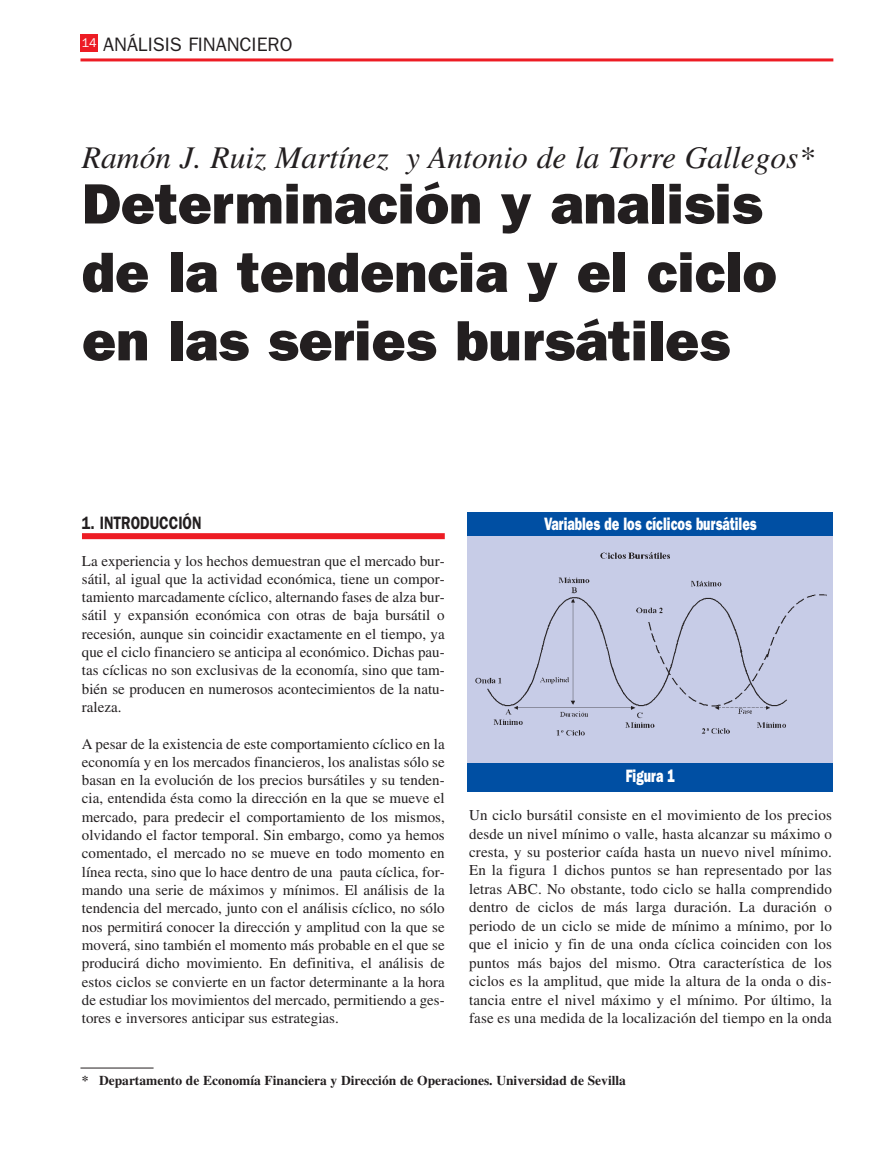
<style>
.page{position:relative;width:889px;height:1170px;background:#fff}
.page>*{position:absolute;margin:0;border:0;box-sizing:border-box;transform-origin:0 0}
.t1{font:800 57px/68.4px "Franklin Gothic";color:#231f20}
.t2{font:italic 31.5px "Times";color:#231f20}
.t3{font:19.5px "Franklin Gothic";color:#231f20}
.t4{font:800 18px "Franklin Gothic";color:#fff;scale:.7 1}
.t5{font:600 18px "Franklin Gothic";color:#231f20;scale:.8 1}
.t6{font:15px/18.3px "Times";color:#231f20;text-align:justify}
.t7{font:700 13.5px "Times";color:#231f20}
</style>
<div class="page">
<div style="left:80px;top:34px;width:17px;height:17px;background:#ed1c24"></div>
<hr style="left:80px;top:58px;width:753px;height:3px;background:#ed1c24">
<div style="left:82px;top:533px;width:363px;height:6px;background:#ed1c24"></div>
<hr style="left:80px;top:1067px;width:74px;height:1px;background:#231f20">
<div style="left:467px;top:512px;width:366px;height:30px;background:#004fa3"></div>
<div style="left:467px;top:762px;width:366px;height:29px;background:#004fa3"></div>
<div style="left:467px;top:536px;width:366px;height:227px;background:#c7cce7"></div>
<img style="left:475px;top:552px;width:352px;height:184px">
<h3 class="t3" style="left:82px;top:37px;width:212px"><sup>14</sup> ANÁLISIS FINANCIERO</h3>
<h2 class="t2" style="left:82px;top:146px;width:733px">Ramón J. Ruiz Martínez y Antonio de la Torre Gallegos*</h2>
<h1 class="t1" style="left:82px;top:174px;width:696px">Determinación y analisis de la tendencia y el ciclo en las series bursátiles</h1>
<p class="t5" style="left:82px;top:516px;width:151px">1. INTRODUCCIÓN</p>
<p class="t6" style="left:82px;top:552px;width:364px">La experiencia y los hechos demuestran que el mercado bur&shy;sátil, al igual que la actividad económica, tiene un compor&shy;tamiento marcadamente cíclico, alternando fases de alza bur&shy;sátil y expansión económica con otras de baja bursátil o recesión, aunque sin coincidir exactamente en el tiempo, ya que el ciclo financiero se anticipa al económico. Dichas pau&shy;tas cíclicas no son exclusivas de la economía, sino que tam&shy;bién se producen en numerosos acontecimientos de la natu&shy;raleza.</p>
<p class="t6" style="left:82px;top:735px;width:364px">A pesar de la existencia de este comportamiento cíclico en la economía y en los mercados financieros, los analistas sólo se basan en la evolución de los precios bursátiles y su tenden&shy;cia, entendida ésta como la dirección en la que se mueve el mercado, para predecir el comportamiento de los mismos, olvidando el factor temporal. Sin embargo, como ya hemos comentado, el mercado no se mueve en todo momento en línea recta, sino que lo hace dentro de una pauta cíclica, for&shy;mando una serie de máximos y mínimos. El análisis de la tendencia del mercado, junto con el análisis cíclico, no sólo nos permitirá conocer la dirección y amplitud con la que se moverá, sino también el momento más probable en el que se producirá dicho movimiento. En definitiva, el análisis de estos ciclos se convierte en un factor determinante a la hora de estudiar los movimientos del mercado, permitiendo a ges&shy;tores e inversores anticipar sus estrategias.</p>
<p class="t4" style="left:544px;top:517px;width:305px">Variables de los cíclicos bursátiles</p>
<p class="t4" style="left:626px;top:769px;width:72px">Figura 1</p>
<p class="t6" style="left:469px;top:807px;width:364px">Un ciclo bursátil consiste en el movimiento de los precios desde un nivel mínimo o valle, hasta alcanzar su máximo o cresta, y su posterior caída hasta un nuevo nivel mínimo.<br>En la figura 1 dichos puntos se han representado por las letras ABC. No obstante, todo ciclo se halla comprendido dentro de ciclos de más larga duración. La duración o periodo de un ciclo se mide de mínimo a mínimo, por lo que el inicio y fin de una onda cíclica coinciden con los puntos más bajos del mismo. Otra característica de los ciclos es la amplitud, que mide la altura de la onda o dis&shy;tancia entre el nivel máximo y el mínimo. Por último, la fase es una medida de la localización del tiempo en la onda</p>
<p class="t7" style="left:82px;top:1075px;width:545px">* Departamento de Economía Financiera y Dirección de Operaciones. Universidad de Sevilla</p>
</div>
